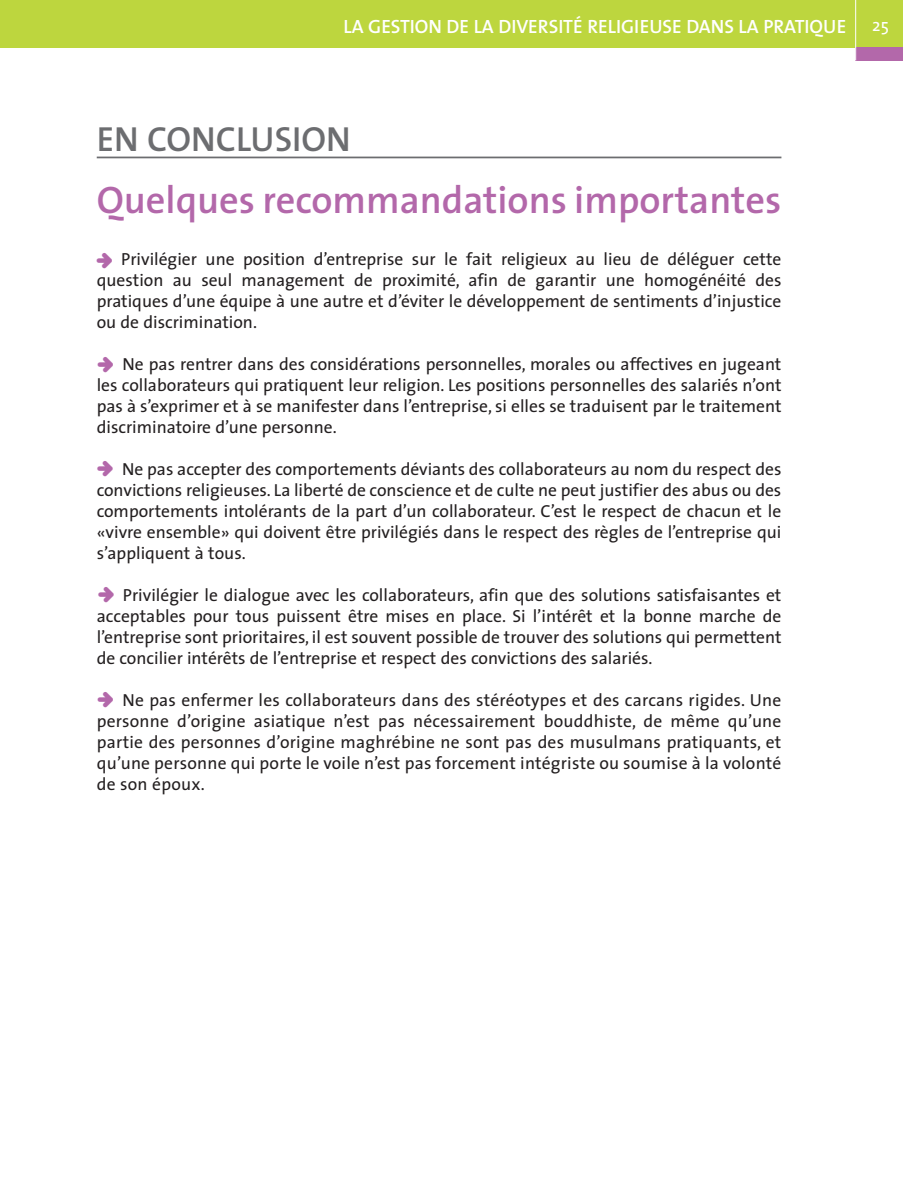
<style>
.page{position:relative;width:903px;height:1181px;background:#fff}
.page>*{position:absolute;margin:0;border:0;box-sizing:border-box;transform-origin:0 0}
.t1{font:600 38.5px "The Sans";color:#b368aa}
.t2{font:38.5px "All My Hands";color:#b368aa}
.t3{font:600 35px "The Sans";color:#6c6d70}
.t4{font:19.25px "The Sans Semi Bold Caps";color:#fff}
.t5{font:17.5px/21px "The Sans";color:#231f20;text-align:justify}
.t6{font:17.5px "The Sans";color:#fff}
</style>
<div class="page">
<div style="left:0;top:0;width:903px;height:47px;background:#bdd63e"></div>
<div style="left:856px;top:47px;width:47px;height:13px;background:#b368aa"></div>
<hr style="left:855px;top:0;width:1px;height:61px;background:#fff">
<hr style="left:97px;top:157px;width:684px;height:1px;background:#6c6d70">
<p class="t4" style="left:343px;top:15px;width:504px">LA GESTION DE LA DIVERSITÉ RELIGIEUSE DANS LA PRATIQUE</p>
<p class="t6" style="left:872px;top:19px;width:18px">25</p>
<h2 class="t3" style="left:97px;top:125px;width:256px">EN CONCLUSION</h2>
<h1 class="t1" style="left:97px;top:185px;width:686px">Quelques recommandations importantes</h1>
<p class="t5" style="left:97px;top:250px;width:686px;text-indent:24px">Privilégier une position d’entreprise sur le fait religieux au lieu de déléguer cette question au seul management de proximité, afin de garantir une homogénéité des pratiques d’une équipe à une autre et d’éviter le développement de sentiments d’injustice ou de discrimination.</p>
<p class="t5" style="left:97px;top:355px;width:686px;text-indent:26px">Ne pas rentrer dans des considérations personnelles, morales ou affectives en jugeant les collaborateurs qui pratiquent leur religion. Les positions personnelles des salariés n’ont pas à s’exprimer et à se manifester dans l’entreprise, si elles se traduisent par le traitement discriminatoire d’une personne.</p>
<p class="t5" style="left:97px;top:460px;width:686px;text-indent:25px">Ne pas accepter des comportements déviants des collaborateurs au nom du respect des convictions religieuses. La liberté de conscience et de culte ne peut justifier des abus ou des comportements intolérants de la part d’un collaborateur. C’est le respect de chacun et le «vivre ensemble» qui doivent être privilégiés dans le respect des règles de l’entreprise qui s’appliquent à tous.</p>
<p class="t5" style="left:97px;top:586px;width:686px;text-indent:26px">Privilégier le dialogue avec les collaborateurs, afin que des solutions satisfaisantes et acceptables pour tous puissent être mises en place. Si l’intérêt et la bonne marche de l’entreprise sont prioritaires, il est souvent possible de trouver des solutions qui permettent de concilier intérêts de l’entreprise et respect des convictions des salariés.</p>
<p class="t5" style="left:97px;top:691px;width:686px;text-indent:26px">Ne pas enfermer les collaborateurs dans des stéréotypes et des carcans rigides. Une personne d’origine asiatique n’est pas nécessairement bouddhiste, de même qu’une partie des personnes d’origine maghrébine ne sont pas des musulmans pratiquants, et qu’une personne qui porte le voile n’est pas forcement intégriste ou soumise à la volonté de son époux.</p>
<h1 class="t2" style="left:97px;top:240px;width:23px">e</h1>
<h1 class="t2" style="left:98px;top:344px;width:23px">e</h1>
<h1 class="t2" style="left:98px;top:448px;width:23px">e</h1>
<h1 class="t2" style="left:98px;top:574px;width:23px">e</h1>
<h1 class="t2" style="left:98px;top:679px;width:23px">e</h1>
</div>
